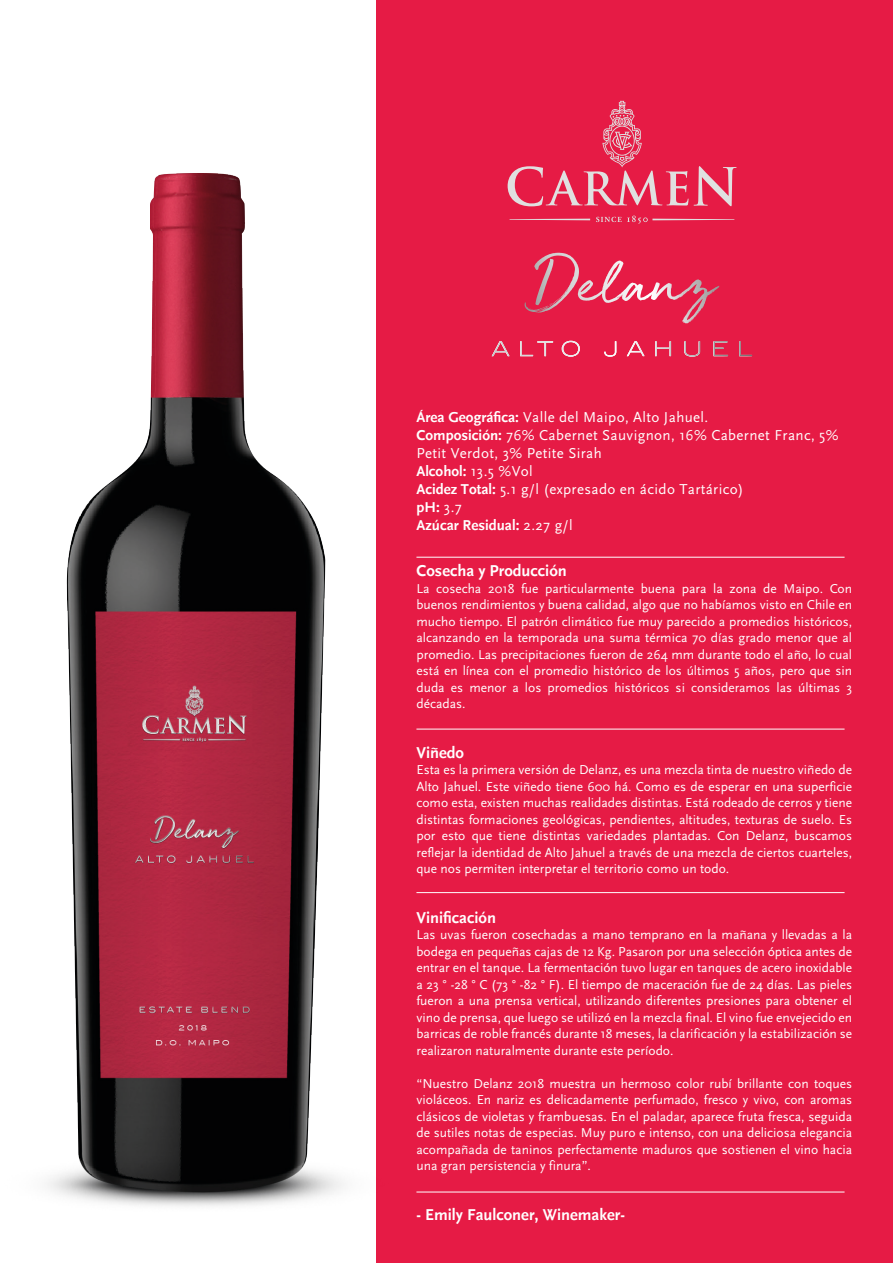
<style>
.page{position:relative;width:893px;height:1263px;background:#fff}
.page>*{position:absolute;margin:0;border:0;box-sizing:border-box;transform-origin:0 0}
.t1{font:700 16.5px "Scala Sans";color:#fff}
.t2{font:15px/18px "Scala Sans";letter-spacing:.025em;color:#fff}
.t3{font:13.5px/16.5px "Scala Sans";color:#fff;text-align:justify}
.s1{font-weight:700}
</style>
<div class="page">
<div style="left:377px;top:0;width:516px;height:1263px;background:#e61b45"></div>
<svg style="left:534px;top:253px;width:170px;height:64px"></svg>
<svg style="left:492px;top:341px;width:18px;height:15px"></svg>
<svg style="left:520px;top:341px;width:33px;height:15px"></svg>
<svg style="left:562px;top:341px;width:18px;height:16px"></svg>
<svg style="left:604px;top:341px;width:12px;height:16px"></svg>
<svg style="left:627px;top:341px;width:18px;height:15px"></svg>
<svg style="left:655px;top:341px;width:16px;height:15px"></svg>
<svg style="left:684px;top:341px;width:16px;height:16px"></svg>
<svg style="left:713px;top:341px;width:15px;height:15px"></svg>
<svg style="left:739px;top:341px;width:13px;height:15px"></svg>
<svg style="left:510px;top:216px;width:224px;height:8px"></svg>
<svg style="left:508px;top:101px;width:229px;height:105px"></svg>
<img style="left:47px;top:165px;width:330px;height:1060px">
<hr style="left:416px;top:557px;width:429px;height:1px;background:#fff">
<hr style="left:416px;top:729px;width:429px;height:1px;background:#fff">
<hr style="left:416px;top:892px;width:429px;height:1px;background:#fff">
<hr style="left:416px;top:1192px;width:429px;height:1px;background:#fff">
<p class="t2" style="left:416px;top:409px;width:424px"><span class="s1">Área Geográfica:</span> Valle del Maipo, Alto Jahuel.<br><span class="s1">Composición:</span> 76% Cabernet Sauvignon, 16% Cabernet Franc, 5% Petit Verdot, 3% Petite Sirah<br><span class="s1">Alcohol:</span> 13.5 %Vol<br><span class="s1">Acidez Total:</span> 5.1 g/l (expresado en ácido Tartárico)<br><span class="s1">pH:</span> 3.7<br><span class="s1">Azúcar Residual:</span> 2.27 g/l</p>
<p class="t1" style="left:416px;top:562px;width:152px">Cosecha y Producción</p>
<p class="t3" style="left:416px;top:580px;width:437px">La cosecha 2018 fue particularmente buena para la zona de Maipo. Con buenos rendimientos y buena calidad, algo que no habíamos visto en Chile en mucho tiempo. El patrón climático fue muy parecido a promedios históricos, alcanzando en la temporada una suma térmica 70 días grado menor que al promedio. Las precipitaciones fueron de 264 mm durante todo el año, lo cual está en línea con el promedio histórico de los últimos 5 años, pero que sin duda es menor a los promedios históricos si consideramos las últimas 3 décadas.</p>
<p class="t1" style="left:416px;top:743px;width:49px">Viñedo</p>
<p class="t3" style="left:416px;top:762px;width:437px">Esta es la primera versión de Delanz, es una mezcla tinta de nuestro viñedo de Alto Jahuel. Este viñedo tiene 600 há. Como es de esperar en una superficie como esta, existen muchas realidades distintas. Está rodeado de cerros y tiene distintas formaciones geológicas, pendientes, altitudes, texturas de suelo. Es por esto que tiene distintas variedades plantadas. Con Delanz, buscamos reflejar la identidad de Alto Jahuel a través de una mezcla de ciertos cuarteles, que nos permiten interpretar el territorio como un todo.</p>
<p class="t1" style="left:416px;top:908px;width:81px">Vinificación</p>
<p class="t3" style="left:416px;top:927px;width:437px">Las uvas fueron cosechadas a mano temprano en la mañana y llevadas a la bodega en pequeñas cajas de 12 Kg. Pasaron por una selección óptica antes de entrar en el tanque. La fermentación tuvo lugar en tanques de acero inoxidable a 23 ° -28 ° C (73 ° -82 ° F). El tiempo de maceración fue de 24 días. Las pieles fueron a una prensa vertical, utilizando diferentes presiones para obtener el vino de prensa, que luego se utilizó en la mezcla final. El vino fue envejecido en barricas de roble francés durante 18 meses, la clarificación y la estabilización se realizaron naturalmente durante este período.</p>
<p class="t3" style="left:416px;top:1075px;width:437px">“Nuestro Delanz 2018 muestra un hermoso color rubí brillante con toques violáceos. En nariz es delicadamente perfumado, fresco y vivo, con aromas clásicos de violetas y frambuesas. En el paladar, aparece fruta fresca, seguida de sutiles notas de especias. Muy puro e intenso, con una deliciosa elegancia acompañada de taninos perfectamente maduros que sostienen el vino hacia una gran persistencia y finura”.</p>
<p class="t1" style="left:416px;top:1205px;width:210px">- Emily Faulconer, Winemaker-</p>
</div>
